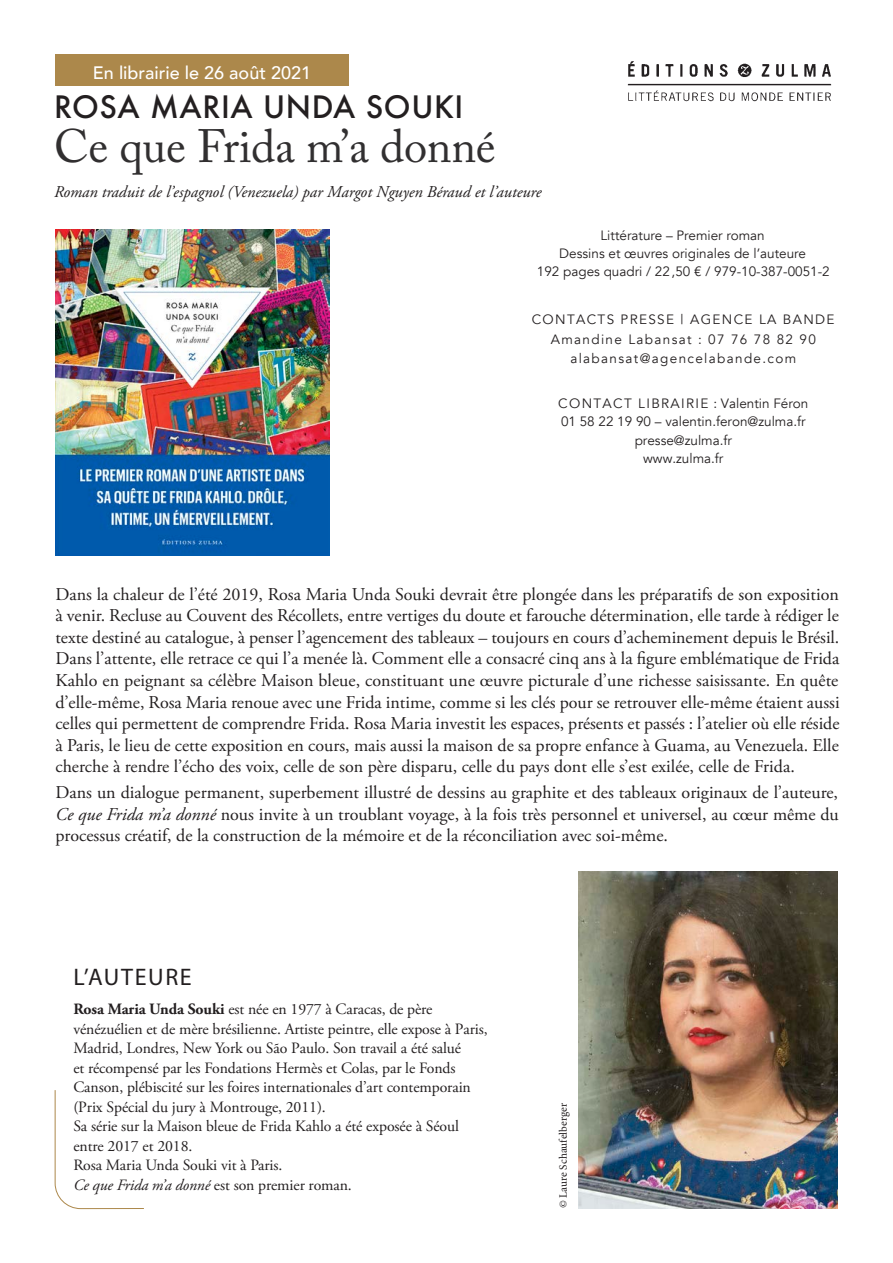
<style>
.page{position:relative;width:893px;height:1263px;background:#fff}
.page>*{position:absolute;margin:0;border:0;box-sizing:border-box;transform-origin:0 0}
.Titre{font:46.5px "Adobe Caslon Pro";letter-spacing:-.005em;color:#312f30}
.Auteur{font:500 30px "Futura";letter-spacing:.02em;color:#231f20}
.Normal_auteur{font:24px "Myriad Pro";letter-spacing:.07em;color:#231f20}
.résumé_POCHE{font:18px/21.6px "Adobe Garamond Pro";color:#231f20;text-align:justify}
.Librairie{font:500 18px "Avenir";color:#fff}
.Trad{font:italic 16.5px "Adobe Garamond Pro";color:#231f20}
.Normal_auteur-2{font:15.75px/19.5px "Adobe Garamond Pro";letter-spacing:-.005em;color:#231f20}
.INfo_Librairie{font:13.5px/18.5px "Avenir";color:#231f20;text-align:center}
.INfo_Librairie-2{font:13.5px/20.4px "Avenir";letter-spacing:.1em;color:#231f20;text-align:center}
.t1{font:11.25px "Minion Pro";letter-spacing:-.005em;color:#231f20}
.s1{font-style:italic}
.s2{font-weight:700}
</style>
<div class="page">
<div style="left:56px;top:54px;width:293px;height:31px;background:#ac884b"></div>
<svg style="left:54px;top:1090px;width:90px;height:119px"></svg>
<img style="left:56px;top:230px;width:273px;height:325px">
<img style="left:579px;top:872px;width:258px;height:336px">
<img style="left:627px;top:61px;width:205px;height:41px">
<p class="Librairie" style="left:93px;top:57px;width:220px">En librairie le 26 août 2021</p>
<p class="Auteur" style="left:54px;top:86px;width:411px">ROSA MARIA UNDA SOUKI</p>
<p class="Titre" style="left:54px;top:118px;width:443px">Ce que Frida m’a donné</p>
<p class="Trad" style="left:54px;top:182px;width:489px">Roman traduit de l’espagnol (Venezuela) par Margot Nguyen Béraud et l’auteure</p>
<p class="INfo_Librairie" style="left:537px;top:226px;width:294px">Littérature – Premier roman<br>Dessins et œuvres originales de l’auteure<br>192 pages quadri / 22 ,50 € / 979-10-387-0051-2</p>
<p class="INfo_Librairie-2" style="left:532px;top:309px;width:304px">CONTACTS PRESSE | AGENCE LA BANDE<br>Amandine Labansat : 07 76 78 82 90</p>
<p class="INfo_Librairie-2" style="left:570px;top:348px;width:227px">alabansat@agencelabande.com</p>
<p class="INfo_Librairie" style="left:558px;top:394px;width:252px">CONTACT LIBRAIRIE : Valentin Féron<br>01 58 22 19 90 – valentin.feron@zulma.fr presse@zulma.fr<br>www.zulma.fr</p>
<p class="résumé_POCHE" style="left:56px;top:584px;width:785px">Dans la chaleur de l’été 2019, Rosa Maria Unda Souki devrait être plongée dans les préparatifs de son exposition à venir. Recluse au Couvent des Récollets, entre vertiges du doute et farouche détermination, elle tarde à rédiger le texte destiné au catalogue, à penser l’agencement des tableaux – toujours en cours d’acheminement depuis le Brésil.</p>
<p class="résumé_POCHE" style="left:56px;top:648px;width:786px">Dans l’attente, elle retrace ce qui l’a menée là. Comment elle a consacré cinq ans à la figure emblématique de Frida Kahlo en peignant sa célèbre Maison bleue, constituant une œuvre picturale d’une richesse saisissante. En quête d’elle-même, Rosa Maria renoue avec une Frida intime, comme si les clés pour se retrouver elle-même étaient aussi celles qui permettent de comprendre Frida. Rosa Maria investit les espaces, présents et passés : l’atelier où elle réside à Paris, le lieu de cette exposition en cours, mais aussi la maison de sa propre enfance à Guama, au Venezuela. Elle cherche à rendre l’écho des voix, celle de son père disparu, celle du pays dont elle s’est exilée, celle de Frida.</p>
<p class="résumé_POCHE" style="left:56px;top:782px;width:785px">Dans un dialogue permanent, superbement illustré de dessins au graphite et des tableaux originaux de l’auteure, <span class="s1">Ce que Frida m’a donné</span> nous invite à un troublant voyage, à la fois très personnel et universel, au cœur même du processus créatif, de la construction de la mémoire et de la réconciliation avec soi-même.</p>
<p class="Normal_auteur" style="left:74px;top:962px;width:120px">L’AUTEURE</p>
<p class="Normal_auteur-2" style="left:73px;top:1000px;width:416px"><span class="s2">Rosa Maria Unda Souki</span> est née en 1977 à Caracas, de père vénézuélien et de mère brésilienne. Artiste peintre, elle expose à Paris, Madrid, Londres, New York ou São Paulo. Son travail a été salué<br>et récompensé par les Fondations Hermès et Colas, par le Fonds Canson, plébiscité sur les foires internationales d’art contemporain (Prix Spécial du jury à Montrouge, 2011).<br>Sa série sur la Maison bleue de Frida Kahlo a été exposée à Séoul entre 2017 et 2018.<br>Rosa Maria Unda Souki vit à Paris.<br><span class="s1">Ce que Frida m’a donné</span> est son premier roman.</p>
<p class="t1" style="left:556px;top:1208px;width:107px;rotate:-90deg">© Laure Schaufelberger</p>
</div>
